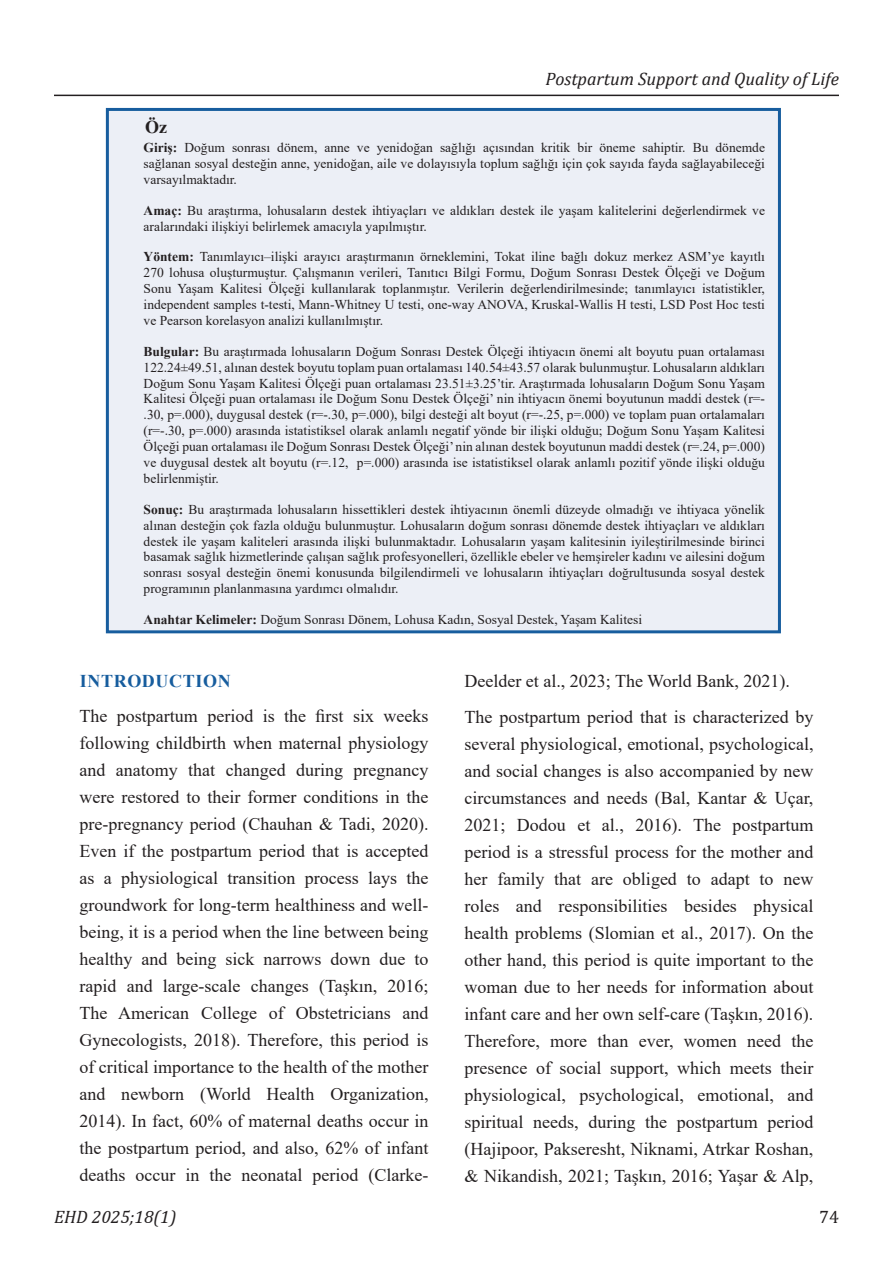
<style>
.page{position:relative;width:893px;height:1263px;background:#fff}
.page>*{position:absolute;margin:0;border:0;box-sizing:border-box;transform-origin:0 0}
.metin_gövde{font:18px/27px "Times New Roman";color:#231f20;text-align:justify}
.t1{font:italic 18px "Cambria";color:#231f20}
.metin_gövde_başlık_1{font:700 18px "Times New Roman";letter-spacing:.035em;color:#175d9e}
.t2{font:18px "Cambria";color:#231f20}
.t3{font:700 18px "Times New Roman";color:#231f20}
.Normal__Web{font:13.5px/15.9px "Times New Roman";color:#231f20;text-align:justify}
.s1{font-weight:700}
</style>
<div class="page">
<div style="left:106px;top:108px;width:675px;height:525px;background:#eceff6;border:3px solid #175d9e"></div>
<hr style="left:54px;top:95px;width:785px;height:1px;background:#231f20">
<h1 class="t1" style="left:546px;top:66px;width:295px">Postpartum Support and Quality of Life</h1>
<p class="t3" style="left:145px;top:114px;width:23px">Öz</p>
<p class="Normal__Web" style="left:144px;top:139px;width:623px"><span class="s1">Giriş:</span> Doğum sonrası dönem, anne ve yenidoğan sağlığı açısından kritik bir öneme sahiptir. Bu dönemde sağlanan sosyal desteğin anne, yenidoğan, aile ve dolayısıyla toplum sağlığı için çok sayıda fayda sağlayabileceği varsayılmaktadır.</p>
<p class="Normal__Web" style="left:144px;top:202px;width:623px"><span class="s1">Amaç:</span> Bu araştırma, lohusaların destek ihtiyaçları ve aldıkları destek ile yaşam kalitelerini değerlendirmek ve aralarındaki ilişkiyi belirlemek amacıyla yapılmıştır.</p>
<p class="Normal__Web" style="left:144px;top:248px;width:623px"><span class="s1">Yöntem:</span> Tanımlayıcı–ilişki arayıcı araştırmanın örneklemini, Tokat iline bağlı dokuz merkez ASM’ye kayıtlı 270 lohusa oluşturmuştur. Çalışmanın verileri, Tanıtıcı Bilgi Formu, Doğum Sonrası Destek Ölçeği ve Doğum Sonu Yaşam Kalitesi Ölçeği kullanılarak toplanmıştır. Verilerin değerlendirilmesinde; tanımlayıcı istatistikler, independent samples t-testi, Mann-Whitney U testi, one-way ANOVA, Kruskal-Wallis H testi, LSD Post Hoc testi ve Pearson korelasyon analizi kullanılmıştır.</p>
<p class="Normal__Web" style="left:144px;top:343px;width:623px"><span class="s1">Bulgular:</span> Bu araştırmada lohusaların Doğum Sonrası Destek Ölçeği ihtiyacın önemi alt boyutu puan ortalaması 122.24±49.51, alınan destek boyutu toplam puan ortalaması 140.54±43.57 olarak bulunmuştur. Lohusaların aldıkları Doğum Sonu Yaşam Kalitesi Ölçeği puan ortalaması 23.51±3.25’tir. Araştırmada lohusaların Doğum Sonu Yaşam Kalitesi Ölçeği puan ortalaması ile Doğum Sonu Destek Ölçeği’ nin ihtiyacın önemi boyutunun maddi destek (r=- .30, p=.000), duygusal destek (r=-.30, p=.000), bilgi desteği alt boyut (r=-.25, p=.000) ve toplam puan ortalamaları (r=-.30, p=.000) arasında istatistiksel olarak anlamlı negatif yönde bir ilişki olduğu; Doğum Sonu Yaşam Kalitesi Ölçeği puan ortalaması ile Doğum Sonrası Destek Ölçeği’ nin alınan destek boyutunun maddi destek (r=.24, p=.000) ve duygusal destek alt boyutu (r=.12, p=.000) arasında ise istatistiksel olarak anlamlı pozitif yönde ilişki olduğu belirlenmiştir.</p>
<p class="Normal__Web" style="left:144px;top:501px;width:623px"><span class="s1">Sonuç:</span> Bu araştırmada lohusaların hissettikleri destek ihtiyacının önemli düzeyde olmadığı ve ihtiyaca yönelik alınan desteğin çok fazla olduğu bulunmuştur. Lohusaların doğum sonrası dönemde destek ihtiyaçları ve aldıkları destek ile yaşam kaliteleri arasında ilişki bulunmaktadır. Lohusaların yaşam kalitesinin iyileştirilmesinde birinci basamak sağlık hizmetlerinde çalışan sağlık profesyonelleri, özellikle ebeler ve hemşireler kadını ve ailesini doğum sonrası sosyal desteğin önemi konusunda bilgilendirmeli ve lohusaların ihtiyaçları doğrultusunda sosyal destek programının planlanmasına yardımcı olmalıdır.</p>
<p class="Normal__Web" style="left:144px;top:611px;width:500px"><span class="s1">Anahtar Kelimeler:</span> Doğum Sonrası Dönem, Lohusa Kadın, Sosyal Destek, Yaşam Kalitesi</p>
<p class="metin_gövde_başlık_1" style="left:80px;top:668px;width:152px">INTRODUCTION</p>
<p class="metin_gövde" style="left:80px;top:702px;width:350px">The postpartum period is the first six weeks following childbirth when maternal physiology and anatomy that changed during pregnancy were restored to their former conditions in the pre-pregnancy period (Chauhan &amp; Tadi, 2020).<br>Even if the postpartum period that is accepted as a physiological transition process lays the groundwork for long-term healthiness and well&shy;being, it is a period when the line between being healthy and being sick narrows down due to rapid and large-scale changes (Taşkın, 2016; The American College of Obstetricians and Gynecologists, 2018). Therefore, this period is of critical importance to the health of the mother and newborn (World Health Organization, 2014). In fact, 60% of maternal deaths occur in the postpartum period, and also, 62% of infant deaths occur in the neonatal period (Clarke-</p>
<p class="metin_gövde" style="left:464px;top:667px;width:327px">Deelder et al., 2023; The World Bank, 2021).</p>
<p class="metin_gövde" style="left:464px;top:702px;width:350px">The postpartum period that is characterized by several physiological, emotional, psychological, and social changes is also accompanied by new circumstances and needs (Bal, Kantar &amp; Uçar, 2021; Dodou et al., 2016). The postpartum period is a stressful process for the mother and her family that are obliged to adapt to new roles and responsibilities besides physical health problems (Slomian et al., 2017). On the other hand, this period is quite important to the woman due to her needs for information about infant care and her own self-care (Taşkın, 2016).<br>Therefore, more than ever, women need the presence of social support, which meets their physiological, psychological, emotional, and spiritual needs, during the postpartum period (Hajipoor, Pakseresht, Niknami, Atrkar Roshan, &amp; Nikandish, 2021; Taşkın, 2016; Yaşar &amp; Alp,</p>
<h1 class="t1" style="left:54px;top:1204px;width:124px">EHD 2025;18(1)</h1>
<h1 class="t2" style="left:819px;top:1206px;width:21px">74</h1>
</div>
